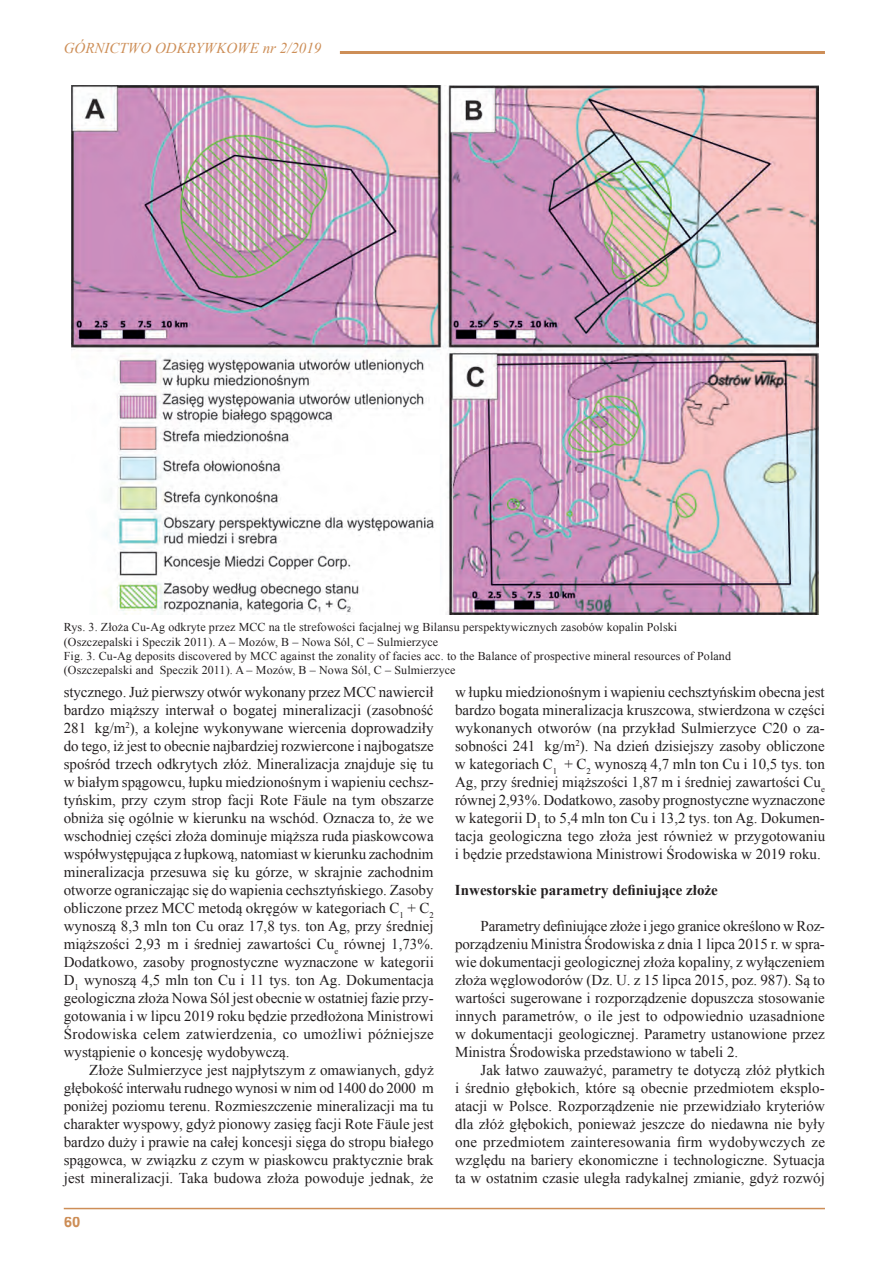
<style>
.page{position:relative;width:893px;height:1263px;background:#fff}
.page>*{position:absolute;margin:0;border:0;box-sizing:border-box;transform-origin:0 0}
.t1{font:15px/18px "Times New Roman";color:#231f20;text-align:justify}
.t2{font:700 15px "Times New Roman";color:#231f20}
.t3{font:italic 15px "Times New Roman";color:#cd8e57}
.t4{font:700 15px "Arial";color:#cd8e57}
.t5{font:12px/14.4px "Times New Roman";letter-spacing:.01em;color:#231f20}
</style>
<div class="page">
<hr style="left:64px;top:1208px;width:761px;height:1px;background:#cd8e57">
<hr style="left:340px;top:51px;width:485px;height:3px;background:#cd8e57">
<img style="left:71px;top:85px;width:747px;height:529px">
<p class="t3" style="left:64px;top:37px;width:259px">GÓRNICTWO ODKRYWKOWE nr 2/2019</p>
<p class="t5" style="left:64px;top:620px;width:669px">Rys. 3. Złoża Cu-Ag odkryte przez MCC na tle strefowości facjalnej wg Bilansu perspektywicznych zasobów kopalin Polski (Oszczepalski i Speczik 2011). A – Mozów, B – Nowa Sól, C – Sulmierzyce<br>Fig. 3. Cu-Ag deposits discovered by MCC against the zonality of facies acc. to the Balance of prospective mineral resources of Poland (Oszczepalski and Speczik 2011). A – Mozów, B – Nowa Sól, C – Sulmierzyce</p>
<p class="t1" style="left:64px;top:683px;width:372px">stycznego. Już pierwszy otwór wykonany przez MCC nawiercił bardzo miąższy interwał o bogatej mineralizacji (zasobność 281 kg/m<sup>2</sup>), a kolejne wykonywane wiercenia doprowadziły do tego, iż jest to obecnie najbardziej rozwiercone i najbogatsze spośród trzech odkrytych złóż. Mineralizacja znajduje się tu w białym spągowcu, łupku miedzionośnym i wapieniu cechsz&shy;tyńskim, przy czym strop facji Rote Fäule na tym obszarze obniża się ogólnie w kierunku na wschód. Oznacza to, że we wschodniej części złoża dominuje miąższa ruda piaskowcowa współwystępująca z łupkową, natomiast w kierunku zachodnim mineralizacja przesuwa się ku górze, w skrajnie zachodnim otworze ograniczając się do wapienia cechsztyńskiego. Zasoby obliczone przez MCC metodą okręgów w kategoriach C<sub>1</sub> + C<sub>2 </sub>wynoszą 8,3 mln ton Cu oraz 17,8 tys. ton Ag, przy średniej miąższości 2,93 m i średniej zawartości Cu<sub>e</sub> równej 1,73%.<br>Dodatkowo, zasoby prognostyczne wyznaczone w kategorii D<sub>1</sub> wynoszą 4,5 mln ton Cu i 11 tys. ton Ag. Dokumentacja geologiczna złoża Nowa Sól jest obecnie w ostatniej fazie przy&shy;gotowania i w lipcu 2019 roku będzie przedłożona Ministrowi Środowiska celem zatwierdzenia, co umożliwi późniejsze wystąpienie o koncesję wydobywczą.</p>
<p class="t1" style="left:64px;top:1061px;width:372px;text-indent:26px">Złoże Sulmierzyce jest najpłytszym z omawianych, gdyż głębokość interwału rudnego wynosi w nim od 1400 do 2000 m poniżej poziomu terenu. Rozmieszczenie mineralizacji ma tu charakter wyspowy, gdyż pionowy zasięg facji Rote Fäule jest bardzo duży i prawie na całej koncesji sięga do stropu białego spągowca, w związku z czym w piaskowcu praktycznie brak jest mineralizacji. Taka budowa złoża powoduje jednak, że</p>
<p class="t1" style="left:455px;top:683px;width:372px">w łupku miedzionośnym i wapieniu cechsztyńskim obecna jest bardzo bogata mineralizacja kruszcowa, stwierdzona w części wykonanych otworów (na przykład Sulmierzyce C20 o za&shy;sobności 241 kg/m<sup>2</sup>). Na dzień dzisiejszy zasoby obliczone w kategoriach C<sub>1</sub> + C<sub>2</sub> wynoszą 4,7 mln ton Cu i 10,5 tys. ton Ag, przy średniej miąższości 1,87 m i średniej zawartości Cu<sub>e </sub>równej 2,93%. Dodatkowo, zasoby prognostyczne wyznaczone w kategorii D<sub>1</sub> to 5,4 mln ton Cu i 13,2 tys. ton Ag. Dokumen&shy;tacja geologiczna tego złoża jest również w przygotowaniu i będzie przedstawiona Ministrowi Środowiska w 2019 roku.</p>
<p class="t2" style="left:455px;top:880px;width:264px">Inwestorskie parametry definiujące złoże</p>
<p class="t1" style="left:455px;top:917px;width:371px;text-indent:26px">Parametry definiujące złoże i jego granice określono w Roz&shy;porządzeniu Ministra Środowiska z dnia 1 lipca 2015 r. w spra&shy;wie dokumentacji geologicznej złoża kopaliny, z wyłączeniem złoża węglowodorów (Dz. U. z 15 lipca 2015, poz. 987). Są to wartości sugerowane i rozporządzenie dopuszcza stosowanie innych parametrów, o ile jest to odpowiednio uzasadnione w dokumentacji geologicznej. Parametry ustanowione przez Ministra Środowiska przedstawiono w tabeli 2.</p>
<p class="t1" style="left:455px;top:1061px;width:372px;text-indent:26px">Jak łatwo zauważyć, parametry te dotyczą złóż płytkich i średnio głębokich, które są obecnie przedmiotem eksplo&shy;atacji w Polsce. Rozporządzenie nie przewidziało kryteriów dla złóż głębokich, ponieważ jeszcze do niedawna nie były one przedmiotem zainteresowania firm wydobywczych ze względu na bariery ekonomiczne i technologiczne. Sytuacja ta w ostatnim czasie uległa radykalnej zmianie, gdyż rozwój</p>
<p class="t4" style="left:64px;top:1212px;width:18px">60</p>
</div>
